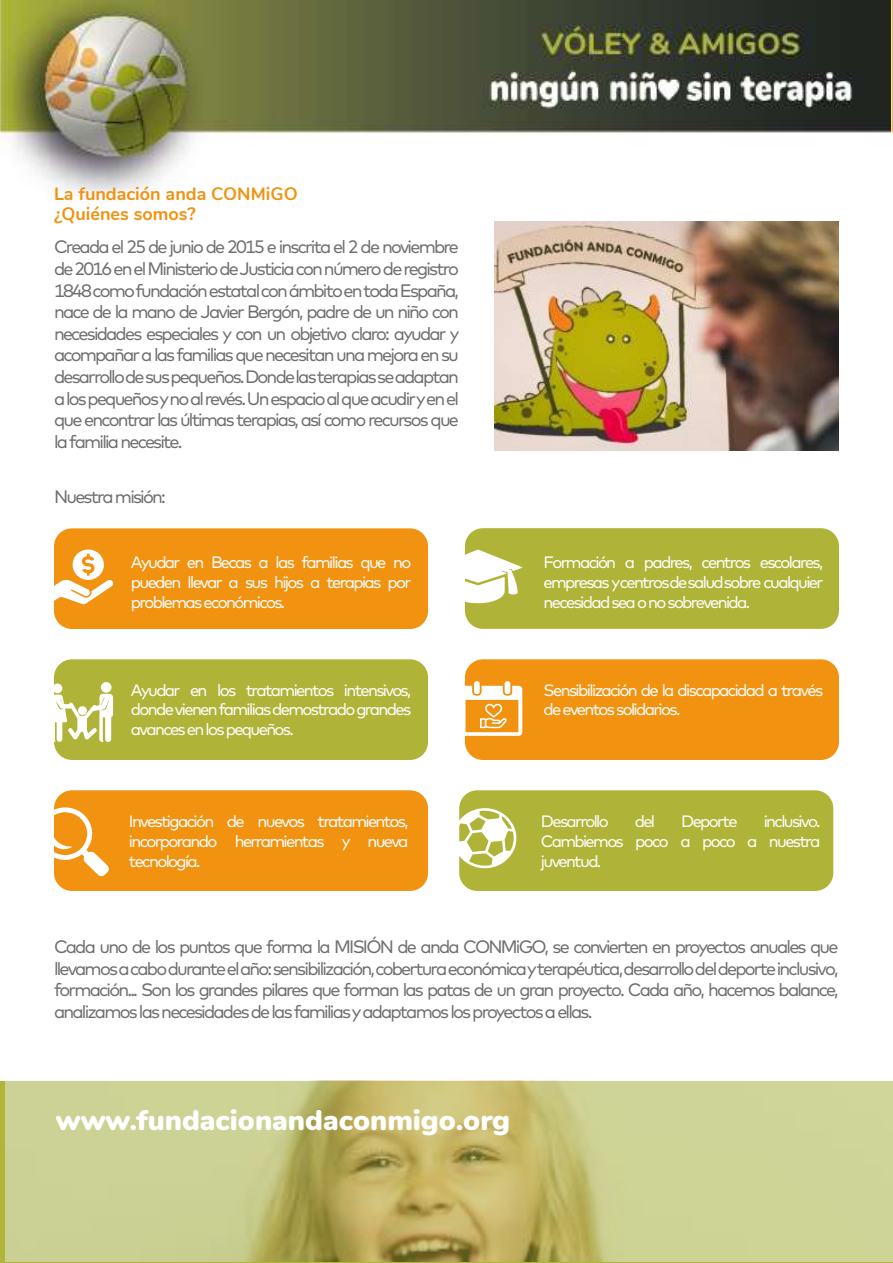
<style>
.page{position:relative;width:893px;height:1263px;background:#fff}
.page>*{position:absolute;margin:0;border:0;box-sizing:border-box;transform-origin:0 0}
.t1{font:900 28.5px "Nunito";color:#fff}
.t2{font:18px/21.6px "Mark";letter-spacing:-.1em;color:#706f6f;text-align:justify}
.t3{font:700 18px/20.2px "Nunito";color:#f19210}
.t4{font:16.5px/19.8px "Mark";letter-spacing:-.1em;color:#fff;text-align:justify}
</style>
<div class="page">
<img style="left:5px;top:1081px;width:888px;height:180px">
<img style="left:0;top:0;width:893px;height:195px">
<img style="left:892px;top:0;width:1px;height:132px">
<div style="left:54px;top:528px;width:374px;height:101px;background:#f19210;border-radius:18px"></div>
<div style="left:54px;top:659px;width:374px;height:101px;background:#afb439;border-radius:18px"></div>
<div style="left:54px;top:790px;width:374px;height:101px;background:#f19210;border-radius:18px"></div>
<div style="left:465px;top:528px;width:374px;height:101px;background:#afb439;border-radius:18px"></div>
<div style="left:465px;top:659px;width:374px;height:101px;background:#f19210;border-radius:18px"></div>
<div style="left:459px;top:790px;width:374px;height:101px;background:#afb439;border-radius:18px"></div>
<img style="left:495px;top:221px;width:344px;height:230px">
<svg style="left:54px;top:550px;width:59px;height:54px"></svg>
<svg style="left:54px;top:805px;width:55px;height:72px"></svg>
<svg style="left:464px;top:549px;width:58px;height:54px"></svg>
<svg style="left:464px;top:681px;width:58px;height:55px"></svg>
<svg style="left:459px;top:808px;width:57px;height:61px"></svg>
<svg style="left:54px;top:694px;width:59px;height:48px"></svg>
<div style="left:101px;top:682px;width:11px;height:11px;background:#fff;border-radius:50%"></div>
<div style="left:53px;top:683px;width:9px;height:10px;background:#fff;border-radius:50%"></div>
<div style="left:78px;top:706px;width:9px;height:9px;background:#fff;border-radius:50%"></div>
<p class="t3" style="left:54px;top:183px;width:245px">La fundación anda CONMiGO ¿Quiénes somos?</p>
<p class="t2" style="left:54px;top:236px;width:407px">Creada el 25 de junio de 2015 e inscrita el 2 de noviembre de 2016 en elMinisterio de Justicia con número de registro 1848 como fundación estatalcon ámbito en toda España, nace de la mano de Javier Bergón, padre de un niño con necesidades especiales y con un objetivo claro: ayudar y acompañar a las familias que necesitan una mejora en su desarrollo de sus pequeños.Donde las terapias se adaptan a los pequeños y no alrevés.Un espacio alque acudir y en el que encontrar las últimas terapias, así como recursos que la familia necesite.</p>
<p class="t2" style="left:54px;top:486px;width:113px">Nuestra misión:</p>
<p class="t4" style="left:131px;top:552px;width:282px">Ayudar en Becas a las familias que no pueden llevar a sus hijos a terapias por problemas económicos.</p>
<p class="t4" style="left:544px;top:552px;width:281px">Formación a padres, centros escolares, empresas y centros de salud sobre cualquier necesidad sea o no sobrevenida.</p>
<p class="t4" style="left:131px;top:680px;width:282px">Ayudar en los tratamientos intensivos, donde vienen familias demostrado grandes avances en los pequeños.</p>
<p class="t4" style="left:129px;top:811px;width:281px">Investigación de nuevos tratamientos, incorporando herramientas y nueva tecnología.</p>
<p class="t4" style="left:544px;top:680px;width:281px">Sensibilización de la discapacidad a través de eventos solidarios.</p>
<p class="t4" style="left:541px;top:811px;width:281px;text-indent:223px">inclusivo.<br>Cambiemos poco a poco a nuestra juventud.</p>
<p class="t4" style="left:541px;top:811px;width:69px">Desarrollo</p>
<p class="t4" style="left:635px;top:811px;width:22px">del</p>
<p class="t4" style="left:681px;top:811px;width:58px">Deporte</p>
<p class="t2" style="left:54px;top:935px;width:786px">Cada uno de los puntos que forma la MISIÓN de anda CONMiGO, se convierten en proyectos anuales que llevamos a cabo durante elaño:sensibilización,cobertura económica y terapéutica,desarrollo deldeporte inclusivo, formación... Son los grandes pilares que forman las patas de un gran proyecto. Cada año, hacemos balance, analizamos las necesidades de las familias y adaptamos los proyectos a ellas.</p>
<h1 class="t1" style="left:56px;top:1099px;width:455px">www.fundacionandaconmigo.org</h1>
</div>
